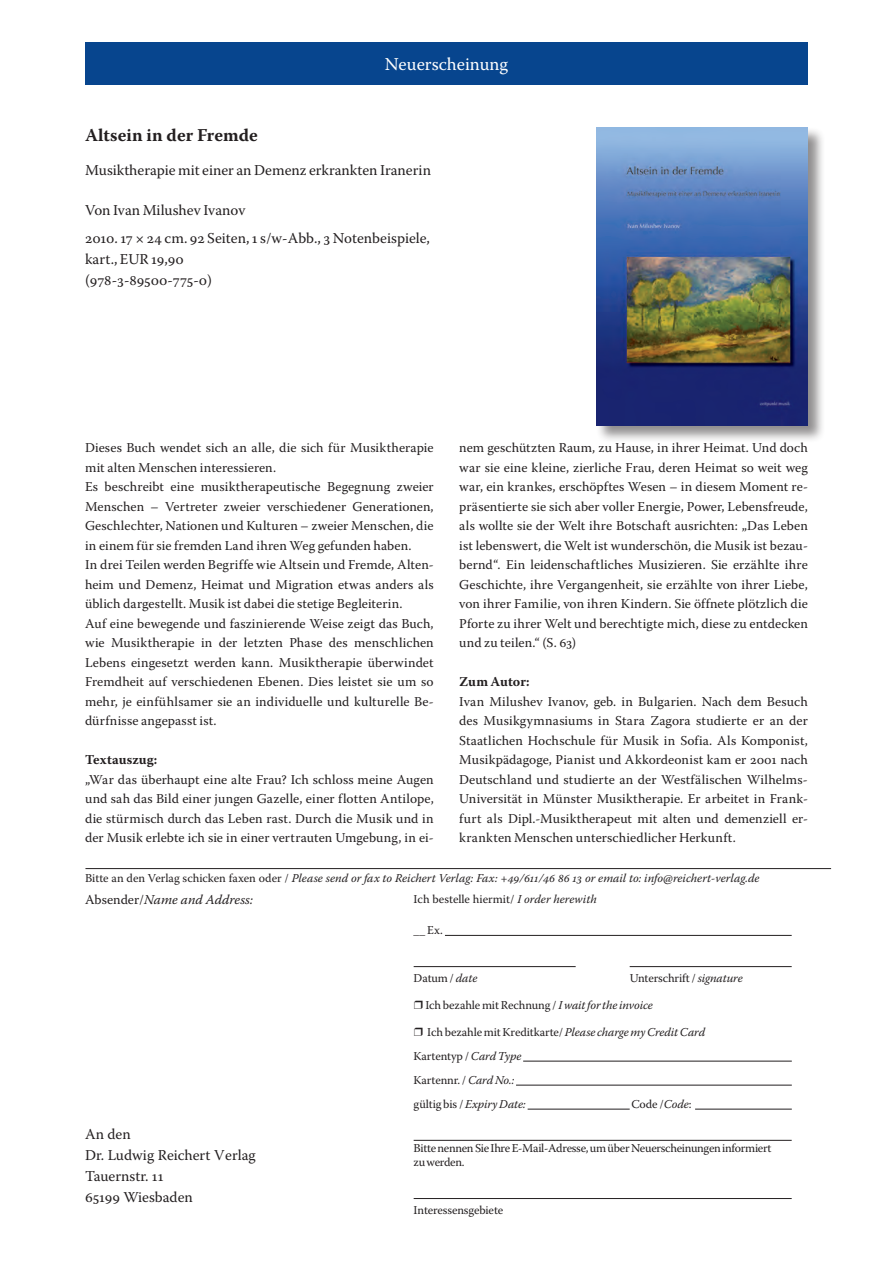
<style>
.page{position:relative;width:893px;height:1263px;background:#fff}
.page>*{position:absolute;margin:0;border:0;box-sizing:border-box;transform-origin:0 0}
.t1{font:700 18px "Warnock Pro";color:#231f20}
.t2{font:18px "Warnock Pro";color:#fff}
.t3{font:15px/21px "Warnock Pro";color:#231f20}
.t4{font:13.5px/19.5px "Warnock Pro";letter-spacing:.005em;color:#231f20;text-align:justify}
.t5{font:italic 13.5px "Warnock Pro";color:#231f20}
.t6{font:700 13.5px "Warnock Pro";letter-spacing:.005em;color:#231f20}
.t7{font:12px/24px "Warnock Pro";letter-spacing:-.015em;color:#231f20}
.t8{font:italic 12px/20.7px "Warnock Pro";color:#231f20}
.s1{font-style:normal}
.s2{font-style:italic}
</style>
<div class="page">
<div style="left:85px;top:43px;width:723px;height:42px;background:#07458e"></div>
<hr style="left:85px;top:868px;width:746px;height:1px;background:#231f20">
<hr style="left:445px;top:935px;width:347px;height:1px;background:#231f20">
<hr style="left:414px;top:966px;width:162px;height:1px;background:#231f20">
<hr style="left:630px;top:966px;width:162px;height:1px;background:#231f20">
<hr style="left:523px;top:1061px;width:269px;height:1px;background:#231f20">
<hr style="left:516px;top:1085px;width:276px;height:1px;background:#231f20">
<hr style="left:528px;top:1109px;width:102px;height:1px;background:#231f20">
<hr style="left:695px;top:1109px;width:97px;height:1px;background:#231f20">
<hr style="left:414px;top:1140px;width:378px;height:1px;background:#231f20">
<hr style="left:414px;top:1198px;width:378px;height:1px;background:#231f20">
<div style="left:595px;top:127px;width:230px;height:315px;background:#231f20;opacity:.5"></div>
<img style="left:597px;top:128px;width:211px;height:297px">
<h1 class="t2" style="left:385px;top:54px;width:125px">Neuerscheinung</h1>
<h1 class="t1" style="left:85px;top:124px;width:174px">Altsein in der Fremde</h1>
<p class="t3" style="left:85px;top:159px;width:347px">Musiktherapie mit einer an Demenz erkrankten Iranerin</p>
<p class="t3" style="left:85px;top:196px;width:346px;line-height:28.2px">Von Ivan Milushev Ivanov<br>2010. 17 × 24 cm. 92 Seiten, 1 s/w-Abb., 3 Notenbeispiele,</p>
<p class="t3" style="left:85px;top:249px;width:129px">kart., EUR 19,90 (978-3-89500-775-0)</p>
<p class="t4" style="left:85px;top:438px;width:350px;text-align:left">Dieses Buch wendet sich an alle, die sich für Musiktherapie mit alten Menschen interessieren.<br>Es beschreibt eine musiktherapeutische Begegnung zweier Menschen – Vertreter zweier verschiedener Generationen, Geschlechter, Nationen und Kulturen – zweier Menschen, die in einem für sie fremden Land ihren Weg gefunden haben.<br>In drei Teilen werden Begriffe wie Altsein und Fremde, Alten&shy;heim und Demenz, Heimat und Migration etwas anders als üblich dargestellt. Musik ist dabei die stetige Begleiterin.<br>Auf eine bewegende und faszinierende Weise zeigt das Buch, wie Musiktherapie in der letzten Phase des menschlichen Lebens eingesetzt werden kann. Musiktherapie überwindet Fremdheit auf verschiedenen Ebenen. Dies leistet sie um so mehr, je einfühlsamer sie an individuelle und kulturelle Be&shy;dürfnisse angepasst ist.</p>
<p class="t6" style="left:85px;top:751px;width:74px">Textauszug:</p>
<p class="t4" style="left:85px;top:769px;width:350px">„War das überhaupt eine alte Frau? Ich schloss meine Augen und sah das Bild einer jungen Gazelle, einer flotten Antilope, die stürmisch durch das Leben rast. Durch die Musik und in der Musik erlebte ich sie in einer vertrauten Umgebung, in ei-</p>
<p class="t4" style="left:459px;top:438px;width:350px">nem geschützten Raum, zu Hause, in ihrer Heimat. Und doch war sie eine kleine, zierliche Frau, deren Heimat so weit weg war, ein krankes, erschöpftes Wesen – in diesem Moment re&shy;präsentierte sie sich aber voller Energie, Power, Lebensfreude, als wollte sie der Welt ihre Botschaft ausrichten: „Das Leben ist lebenswert, die Welt ist wunderschön, die Musik ist bezau&shy;bernd“. Ein leidenschaftliches Musizieren. Sie erzählte ihre Geschichte, ihre Vergangenheit, sie erzählte von ihrer Liebe, von ihrer Familie, von ihren Kindern. Sie öffnete plötzlich die Pforte zu ihrer Welt und berechtigte mich, diese zu entdecken und zu teilen.“ (S. 63)</p>
<p class="t6" style="left:459px;top:673px;width:72px">Zum Autor:</p>
<p class="t4" style="left:459px;top:691px;width:350px">Ivan Milushev Ivanov, geb. in Bulgarien. Nach dem Besuch des Musikgymnasiums in Stara Zagora studierte er an der Staatlichen Hochschule für Musik in Sofia. Als Komponist, Musikpädagoge, Pianist und Akkordeonist kam er 2001 nach Deutschland und studierte an der Westfälischen Wilhelms-Universität in Münster Musiktherapie. Er arbeitet in Frank&shy;furt als Dipl.-Musiktherapeut mit alten und demenziell er&shy;krankten Menschen unterschiedlicher Herkunft.</p>
<p class="t8" style="left:414px;top:867px;width:347px;text-indent:-329px"><span class="s1">Bitte an den Verlag schicken faxen oder /</span> Please send or fax to Reichert Verlag: Fax: +49/611/46 86 13 or email to: info@reichert-verlag.de<br><span class="s1">Ich bestelle hiermit/</span> I order herewith</p>
<p class="t7" style="left:414px;top:918px;width:31px">__ Ex.</p>
<p class="t7" style="left:414px;top:965px;width:65px">Datum / <span class="s2">date</span></p>
<p class="t7" style="left:630px;top:965px;width:115px">Unterschrift/ <span class="s2">signature</span></p>
<p class="t7" style="left:425px;top:992px;width:229px">Ich bezahle mit Rechnung / <span class="s2">I wait for the invoice</span></p>
<p class="t7" style="left:414px;top:1019px;width:293px;text-indent:14px">Ich bezahle mit Kreditkarte/ <span class="s2">Please charge my Credit Card<br></span>Kartentyp / <span class="s2">Card Type<br></span>Kartennr. / <span class="s2">Card No.:<br></span>gültig bis / <span class="s2">Expiry Date:</span></p>
<p class="t5" style="left:85px;top:891px;width:170px"><span class="s1">Absender/</span>Name and Address:</p>
<p class="t7" style="left:631px;top:1091px;width:61px">Code /<span class="s2">Code</span>:</p>
<p class="t7" style="left:414px;top:1141px;width:359px;line-height:13.5px">Bitte nennen Sie Ihre E-Mail-Adresse, um über Neuerscheinungen informiert zu werden.</p>
<p class="t7" style="left:414px;top:1197px;width:91px">Interessensgebiete</p>
<p class="t3" style="left:85px;top:1123px;width:172px">An den<br>Dr. Ludwig Reichert Verlag<br>Tauernstr. 11<br>65199 Wiesbaden</p>
</div>
